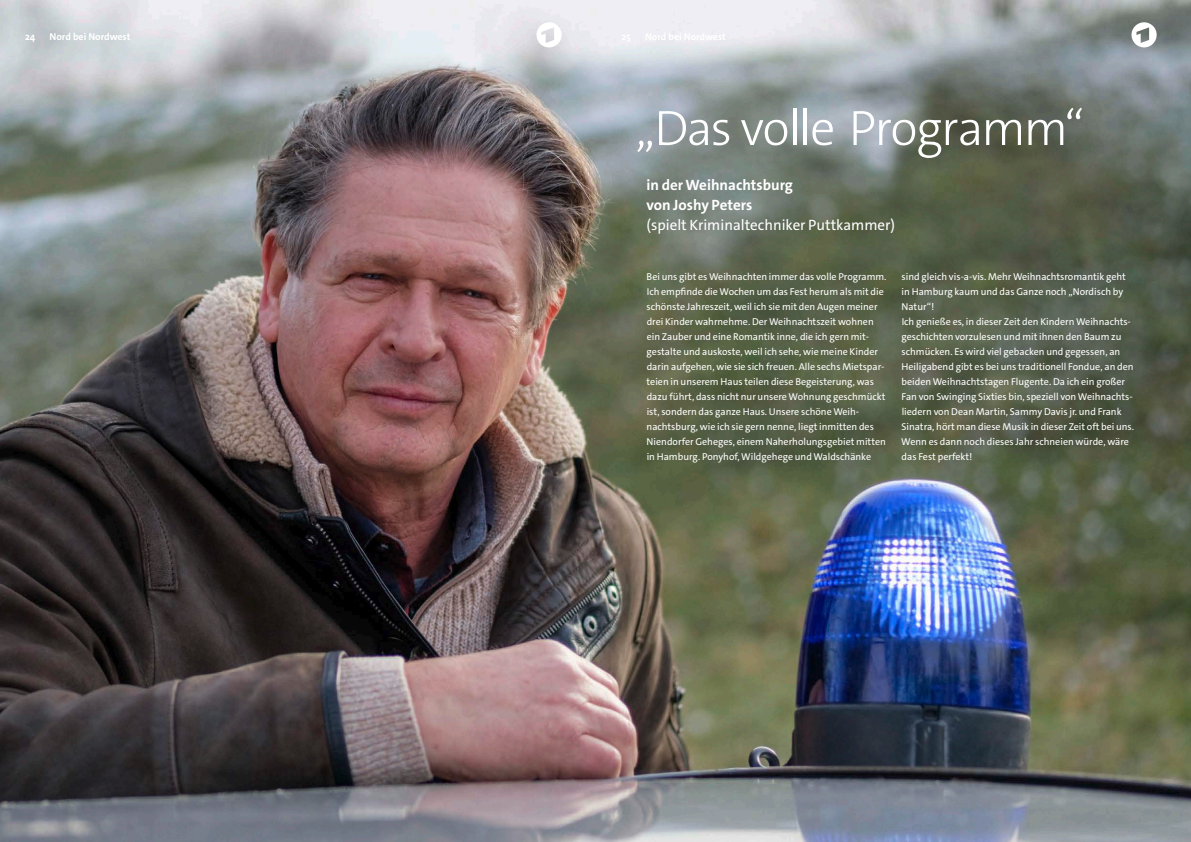
<style>
.page{position:relative;width:1191px;height:842px;background:#fff}
.page>*{position:absolute;margin:0;border:0;box-sizing:border-box;transform-origin:0 0}
.t1{font:300 50px "The Sans C5";letter-spacing:-.035em;color:#fff}
.t2{font:15px "The Sans C5";color:#fff}
.t3{font:700 15px/20px "The Sans C5";color:#fff}
.t4{font:10px/15px "The Sans C5";color:#fff}
.t5{font:700 10px "The Sans C5";letter-spacing:-.005em;color:#fff}
</style>
<div class="page">
<img style="left:0;top:0;width:1191px;height:842px">
<svg style="left:536px;top:22px;width:25px;height:25px"></svg>
<svg style="left:1131px;top:22px;width:25px;height:25px"></svg>
<p class="t5" style="left:25px;top:30px;width:12px">24</p>
<p class="t5" style="left:50px;top:30px;width:82px">Nord bei Nordwest</p>
<h1 class="t1" style="left:635px;top:96px;width:450px">„Das volle Programm“</h1>
<h2 class="t3" style="left:646px;top:175px;width:148px">in der Weihnachtsburg von Joshy Peters</h2>
<h2 class="t2" style="left:646px;top:215px;width:250px">(spielt Kriminaltechniker Puttkammer)</h2>
<p class="t4" style="left:646px;top:269px;width:241px">Bei uns gibt es Weihnachten immer das volle Programm.<br>Ich empfinde die Wochen um das Fest herum als mit die schönste Jahreszeit, weil ich sie mit den Augen meiner drei Kinder wahrnehme. Der Weihnachtszeit wohnen ein Zauber und eine Romantik inne, die ich gern mit&shy;gestalte und auskoste, weil ich sehe, wie meine Kinder darin aufgehen, wie sie sich freuen. Alle sechs Mietspar&shy;teien in unserem Haus teilen diese Begeisterung, was dazu führt, dass nicht nur unsere Wohnung geschmückt ist, sondern das ganze Haus. Unsere schöne Weih&shy;nachtsburg, wie ich sie gern nenne, liegt inmitten des Niendorfer Geheges, einem Naherholungsgebiet mitten in Hamburg. Ponyhof, Wildgehege und Waldschänke</p>
<p class="t4" style="left:901px;top:269px;width:234px">sind gleich vis-a-vis. Mehr Weihnachtsromantik geht in Hamburg kaum und das Ganze noch „Nordisch by Natur“!<br>Ich genieße es, in dieser Zeit den Kindern Weihnachts&shy;geschichten vorzulesen und mit ihnen den Baum zu schmücken. Es wird viel gebacken und gegessen, an Heiligabend gibt es bei uns traditionell Fondue, an den beiden Weihnachtstagen Flugente. Da ich ein großer Fan von Swinging Sixties bin, speziell von Weihnachts&shy;liedern von Dean Martin, Sammy Davis jr. und Frank Sinatra, hört man diese Musik in dieser Zeit oft bei uns.<br>Wenn es dann noch dieses Jahr schneien würde, wäre das Fest perfekt!</p>
</div>
